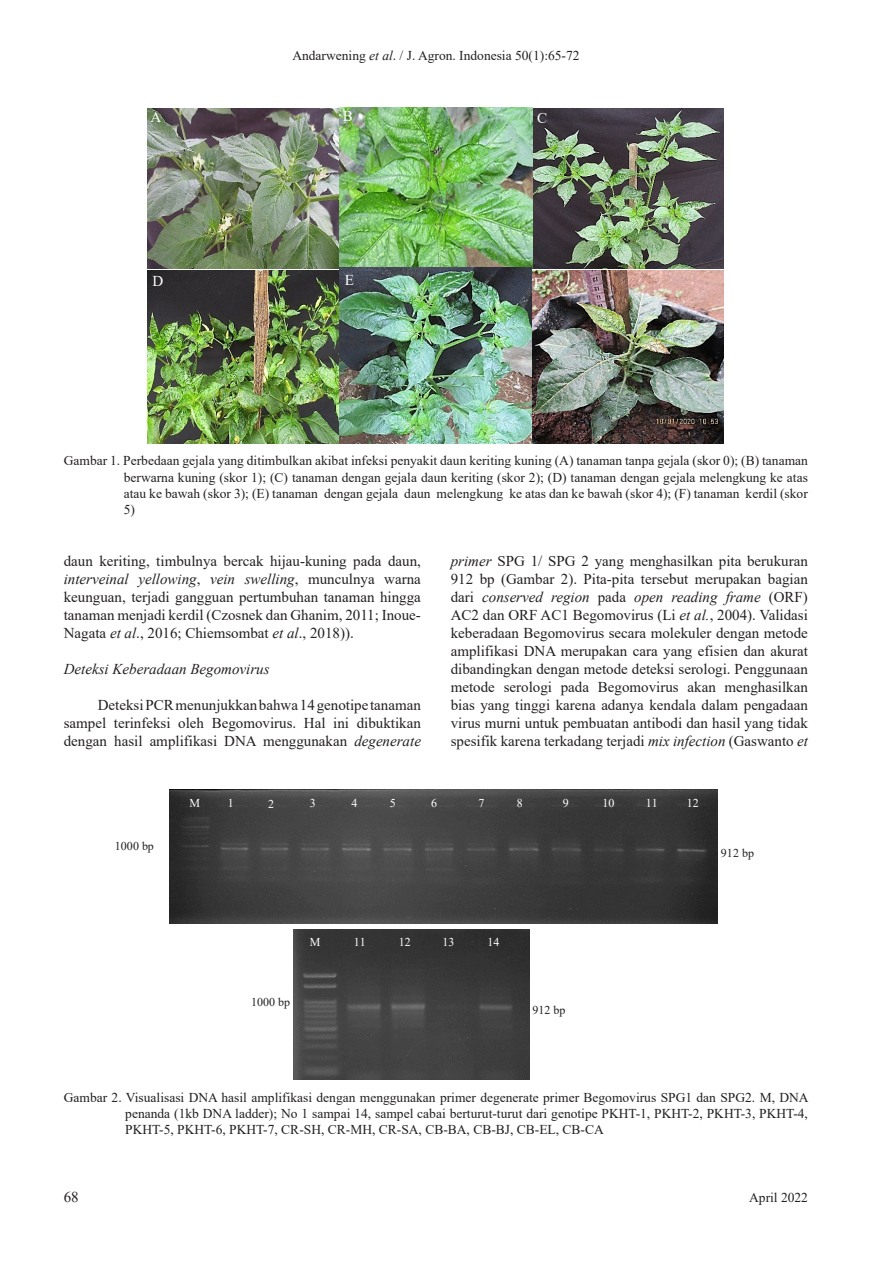
<style>
.page{position:relative;width:893px;height:1263px;background:#fff}
.page>*{position:absolute;margin:0;border:0;box-sizing:border-box;transform-origin:0 0}
.t1{font:18px "Times New Roman";color:#231f20}
.BODY_TEXT{font:15px/18px "Times New Roman";color:#231f20;text-align:justify}
.SUB_HEAD{font:italic 15px "Times New Roman";color:#231f20}
.t2{font:15px "Times New Roman";color:#fff}
.BODY_TEXT-2{font:13.5px/16.2px "Times New Roman";color:#231f20;text-align:justify}
.t3{font:12px "Times New Roman";letter-spacing:.005em;color:#fff}
.t4{font:12px "Times New Roman";letter-spacing:.005em;color:#231f20}
.s1{font-style:italic}
</style>
<div class="page">
<img style="left:533px;top:270px;width:190px;height:173px">
<img style="left:533px;top:109px;width:190px;height:159px">
<img style="left:148px;top:108px;width:190px;height:335px">
<img style="left:533px;top:109px;width:36px;height:22px">
<img style="left:340px;top:107px;width:193px;height:161px">
<img style="left:321px;top:107px;width:53px;height:28px">
<img style="left:147px;top:108px;width:35px;height:29px">
<img style="left:340px;top:268px;width:191px;height:175px">
<img style="left:324px;top:271px;width:51px;height:27px">
<img style="left:147px;top:272px;width:38px;height:21px">
<img style="left:511px;top:274px;width:54px;height:28px">
<img style="left:169px;top:790px;width:548px;height:134px">
<img style="left:707px;top:846px;width:11px;height:17px">
<img style="left:293px;top:929px;width:236px;height:150px">
<img style="left:179px;top:796px;width:27px;height:14px">
<img style="left:217px;top:796px;width:27px;height:14px">
<img style="left:257px;top:797px;width:28px;height:14px">
<img style="left:299px;top:796px;width:27px;height:14px">
<img style="left:341px;top:796px;width:27px;height:14px">
<img style="left:379px;top:796px;width:27px;height:14px">
<img style="left:420px;top:796px;width:28px;height:14px">
<img style="left:468px;top:796px;width:27px;height:14px">
<img style="left:676px;top:796px;width:42px;height:15px">
<img style="left:506px;top:796px;width:27px;height:14px">
<img style="left:632px;top:796px;width:40px;height:21px">
<img style="left:552px;top:796px;width:27px;height:14px">
<img style="left:589px;top:796px;width:39px;height:20px">
<img style="left:293px;top:995px;width:9px;height:16px">
<img style="left:517px;top:1003px;width:13px;height:16px">
<img style="left:299px;top:935px;width:87px;height:16px">
<img style="left:388px;top:935px;width:87px;height:16px">
<img style="left:477px;top:935px;width:43px;height:16px">
<p class="BODY_TEXT-2" style="left:292px;top:47px;width:289px">Andarwening <span class="s1">et al</span>. / J. Agron. Indonesia 50(1):65-72</p>
<p class="t2" style="left:150px;top:106px;width:12px">A</p>
<p class="t2" style="left:343px;top:105px;width:12px">B</p>
<p class="t2" style="left:537px;top:108px;width:12px">C</p>
<p class="t2" style="left:153px;top:270px;width:12px">D</p>
<p class="t2" style="left:345px;top:269px;width:11px">E</p>
<p class="t2" style="left:534px;top:273px;width:10px">F</p>
<p class="BODY_TEXT-2" style="left:124px;top:452px;width:686px;text-indent:-60px">Gambar 1. Perbedaan gejala yang ditimbulkan akibat infeksi penyakit daun keriting kuning (A) tanaman tanpa gejala (skor 0); (B) tanaman berwarna kuning (skor 1); (C) tanaman dengan gejala daun keriting (skor 2); (D) tanaman dengan gejala melengkung ke atas atau ke bawah (skor 3); (E) tanaman dengan gejala daun melengkung ke atas dan ke bawah (skor 4); (F) tanaman kerdil (skor 5)</p>
<p class="BODY_TEXT" style="left:64px;top:552px;width:359px">daun keriting, timbulnya bercak hijau-kuning pada daun, <span class="s1">interveinal yellowing</span>, <span class="s1">vein swelling</span>, munculnya warna keunguan, terjadi gangguan pertumbuhan tanaman hingga tanaman menjadi kerdil (Czosnek dan Ghanim, 2011; Inoue-Nagata <span class="s1">et al</span>., 2016; Chiemsombat <span class="s1">et al</span>., 2018)).</p>
<p class="SUB_HEAD" style="left:64px;top:659px;width:207px">Deteksi Keberadaan Begomovirus</p>
<p class="BODY_TEXT" style="left:64px;top:696px;width:359px;text-indent:34px">Deteksi PCR menunjukkan bahwa 14 genotipe tanaman sampel terinfeksi oleh Begomovirus. Hal ini dibuktikan dengan hasil amplifikasi DNA menggunakan <span class="s1">degenerate</span></p>
<p class="BODY_TEXT" style="left:451px;top:552px;width:359px"><span class="s1">primer</span> SPG 1/ SPG 2 yang menghasilkan pita berukuran 912 bp (Gambar 2). Pita-pita tersebut merupakan bagian dari <span class="s1">conserved region</span> pada <span class="s1">open reading frame</span> (ORF)<br>AC2 dan ORF AC1 Begomovirus (Li <span class="s1">et al.</span>, 2004). Validasi keberadaan Begomovirus secara molekuler dengan metode amplifikasi DNA merupakan cara yang efisien dan akurat dibandingkan dengan metode deteksi serologi. Penggunaan metode serologi pada Begomovirus akan menghasilkan bias yang tinggi karena adanya kendala dalam pengadaan virus murni untuk pembuatan antibodi dan hasil yang tidak spesifik karena terkadang terjadi <span class="s1">mix infection</span> (Gaswanto <span class="s1">et</span></p>
<p class="t1" style="left:728px;top:610px;width:10px">1</p>
<p class="t4" style="left:115px;top:837px;width:41px">1000 bp</p>
<p class="t3" style="left:189px;top:794px;width:12px">M</p>
<p class="t3" style="left:228px;top:794px;width:7px">1</p>
<p class="t3" style="left:268px;top:795px;width:7px">2</p>
<p class="t3" style="left:310px;top:794px;width:7px">3</p>
<p class="t3" style="left:351px;top:794px;width:7px">4</p>
<p class="t3" style="left:390px;top:794px;width:7px">5</p>
<p class="t3" style="left:431px;top:794px;width:7px">6</p>
<p class="t3" style="left:479px;top:794px;width:7px">7</p>
<p class="t3" style="left:517px;top:794px;width:7px">8</p>
<p class="t3" style="left:563px;top:794px;width:7px">9</p>
<p class="t3" style="left:603px;top:794px;width:14px">10</p>
<p class="t3" style="left:646px;top:794px;width:14px">11</p>
<p class="t3" style="left:687px;top:794px;width:14px">12</p>
<p class="t4" style="left:721px;top:845px;width:35px">912 bp</p>
<p class="t3" style="left:310px;top:934px;width:12px">M</p>
<p class="t3" style="left:354px;top:934px;width:14px">11</p>
<p class="t3" style="left:399px;top:934px;width:14px">12</p>
<p class="t3" style="left:443px;top:934px;width:14px">13</p>
<p class="t3" style="left:488px;top:934px;width:14px">14</p>
<p class="t4" style="left:251px;top:993px;width:41px">1000 bp</p>
<p class="t4" style="left:532px;top:1001px;width:35px">912 bp</p>
<p class="BODY_TEXT-2" style="left:125px;top:1089px;width:685px;text-indent:-62px">Gambar 2. Visualisasi DNA hasil amplifikasi dengan menggunakan primer degenerate primer Begomovirus SPG1 dan SPG2. M, DNA penanda (1kb DNA ladder); No 1 sampai 14, sampel cabai berturut-turut dari genotipe PKHT-1, PKHT-2, PKHT-3, PKHT-4, PKHT-5, PKHT-6, PKHT-7, CR-SH, CR-MH, CR-SA, CB-BA, CB-BJ, CB-EL, CB-CA</p>
<p class="BODY_TEXT" style="left:64px;top:1188px;width:16px">68</p>
<p class="BODY_TEXT-2" style="left:749px;top:1189px;width:60px">April 2022</p>
</div>
